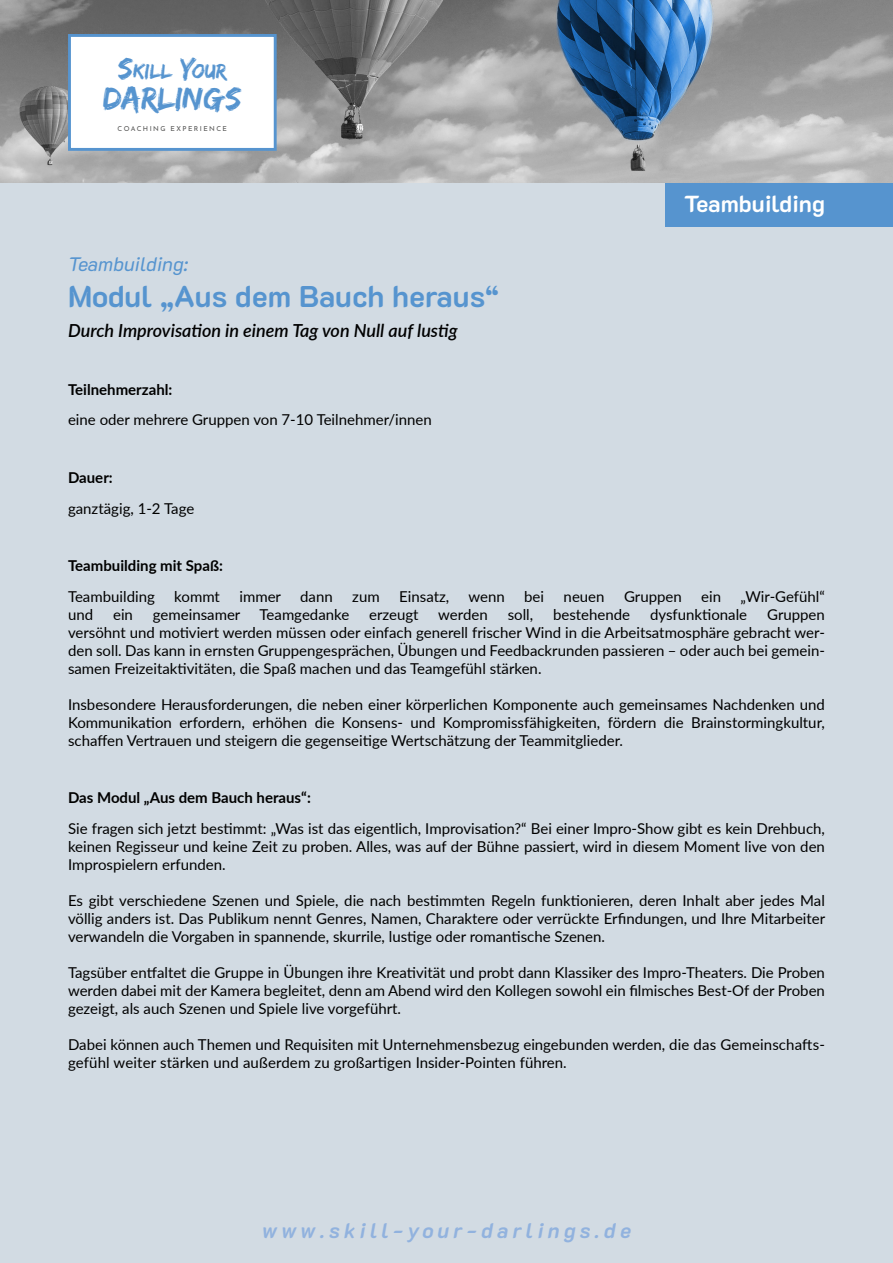
<style>
.page{position:relative;width:893px;height:1263px;background:#d2dbe3}
.page>*{position:absolute;margin:0;border:0;box-sizing:border-box;transform-origin:0 0}
.t1{font:33.15px "Edo SZ";color:#5694cf}
.Seminartitel{font:700 30px "K2 D";color:#5694cf}
.t2{font:700 23.25px "K2 D";color:#fff}
.t3{font:21.45px "Edo SZ";color:#5694cf}
.t4{font:italic 700 21px "K2 D";letter-spacing:.2em;color:#91b2de}
.t5{font:italic 19.5px "K2 D";color:#5694cf}
.Untertitel{font:italic 600 18px "Lato";color:#000}
.t6{font:15px/18px "Lato";color:#000;text-align:justify}
.Seminar-Abteilung{font:700 15px "Lato";color:#000}
.t7{font:6.9px "Josefin Sans";letter-spacing:.21em;color:#565655}
.s1{font-size:30.75px}
</style>
<div class="page">
<img style="left:0;top:0;width:893px;height:183px">
<div style="left:666px;top:183px;width:227px;height:43px;background:#5694cf"></div>
<div style="left:68px;top:34px;width:209px;height:117px;background:#fff;border:3px solid #5694cf"></div>
<h3 class="t3" style="left:118px;top:59px;width:110px"><span class="s1">S</span>KILL <span class="s1">Y</span>OUR</h3>
<h1 class="t1" style="left:103px;top:79px;width:140px">DARLINGS</h1>
<p class="t7" style="left:118px;top:122px;width:111px">COACHING EXPERIENCE</p>
<p class="t5" style="left:68px;top:253px;width:122px">Teambuilding:</p>
<p class="Seminartitel" style="left:68px;top:279px;width:433px">Modul „Aus dem Bauch heraus“</p>
<p class="Untertitel" style="left:68px;top:318px;width:391px">Durch Improvisation in einem Tag von Null auf lustig</p>
<p class="Seminar-Abteilung" style="left:68px;top:378px;width:106px">Teilnehmerzahl:</p>
<p class="t6" style="left:68px;top:410px;width:365px">eine oder mehrere Gruppen von 7-10 Teilnehmer/innen</p>
<p class="Seminar-Abteilung" style="left:68px;top:466px;width:46px">Dauer:</p>
<p class="t6" style="left:68px;top:498px;width:128px">ganztägig, 1-2 Tage</p>
<h3 class="t2" style="left:684px;top:191px;width:142px">Teambuilding</h3>
<p class="Seminar-Abteilung" style="left:68px;top:554px;width:156px">Teambuilding mit Spaß:</p>
<p class="t6" style="left:68px;top:586px;width:88px">Teambuilding</p>
<p class="t6" style="left:174px;top:586px;width:47px">kommt</p>
<p class="t6" style="left:239px;top:586px;width:43px">immer</p>
<p class="t6" style="left:300px;top:586px;width:34px">dann</p>
<p class="t6" style="left:352px;top:586px;width:29px">zum</p>
<p class="t6" style="left:399px;top:586px;width:52px">Einsatz,</p>
<p class="t6" style="left:468px;top:586px;width:38px">wenn</p>
<p class="t6" style="left:524px;top:586px;width:21px">bei</p>
<p class="t6" style="left:564px;top:586px;width:42px">neuen</p>
<p class="t6" style="left:624px;top:586px;width:59px">Gruppen</p>
<p class="t6" style="left:701px;top:586px;width:21px">ein</p>
<p class="t6" style="left:741px;top:586px;width:86px">„Wir-Gefühl“</p>
<p class="t6" style="left:68px;top:604px;width:27px">und</p>
<p class="t6" style="left:113px;top:604px;width:21px">ein</p>
<p class="t6" style="left:153px;top:604px;width:89px">gemeinsamer</p>
<p class="t6" style="left:260px;top:604px;width:91px">Teamgedanke</p>
<p class="t6" style="left:369px;top:604px;width:51px">erzeugt</p>
<p class="t6" style="left:438px;top:604px;width:51px">werden</p>
<p class="t6" style="left:508px;top:604px;width:27px">soll,</p>
<p class="t6" style="left:553px;top:604px;width:79px">bestehende</p>
<p class="t6" style="left:650px;top:604px;width:99px">dysfunktionale</p>
<p class="t6" style="left:68px;top:604px;width:758px;text-indent:699px">Gruppen versöhnt und motiviert werden müssen oder einfach generell frischer Wind in die Arbeitsatmosphäre gebracht wer&shy;den soll. Das kann in ernsten Gruppengesprächen, Übungen und Feedbackrunden passieren – oder auch bei gemein&shy;samen Freizeitaktivitäten, die Spaß machen und das Teamgefühl stärken.</p>
<p class="t6" style="left:68px;top:694px;width:758px">Insbesondere Herausforderungen, die neben einer körperlichen Komponente auch gemeinsames Nachdenken und Kommunikation erfordern, erhöhen die Konsens- und Kompromissfähigkeiten, fördern die Brainstormingkultur, schaffen Vertrauen und steigern die gegenseitige Wertschätzung der Teammitglieder.</p>
<p class="Seminar-Abteilung" style="left:68px;top:786px;width:244px">Das Modul „Aus dem Bauch heraus“:</p>
<p class="t6" style="left:68px;top:818px;width:758px">Sie fragen sich jetzt bestimmt: „Was ist das eigentlich, Improvisation?“ Bei einer Impro-Show gibt es kein Drehbuch, keinen Regisseur und keine Zeit zu proben. Alles, was auf der Bühne passiert, wird in diesem Moment live von den Improspielern erfunden.</p>
<p class="t6" style="left:68px;top:890px;width:759px">Es gibt verschiedene Szenen und Spiele, die nach bestimmten Regeln funktionieren, deren Inhalt aber jedes Mal völlig anders ist. Das Publikum nennt Genres, Namen, Charaktere oder verrückte Erfindungen, und Ihre Mitarbeiter verwandeln die Vorgaben in spannende, skurrile, lustige oder romantische Szenen.</p>
<p class="t6" style="left:68px;top:962px;width:758px">Tagsüber entfaltet die Gruppe in Übungen ihre Kreativität und probt dann Klassiker des Impro-Theaters. Die Proben werden dabei mit der Kamera begleitet, denn am Abend wird den Kollegen sowohl ein filmisches Best-Of der Proben gezeigt, als auch Szenen und Spiele live vorgeführt.</p>
<p class="t6" style="left:68px;top:1034px;width:758px">Dabei können auch Themen und Requisiten mit Unternehmensbezug eingebunden werden, die das Gemeinschafts&shy;gefühl weiter stärken und außerdem zu großartigen Insider-Pointen führen.</p>
<h3 class="t4" style="left:262px;top:1219px;width:371px">www.skill-your-darlings.de</h3>
</div>
